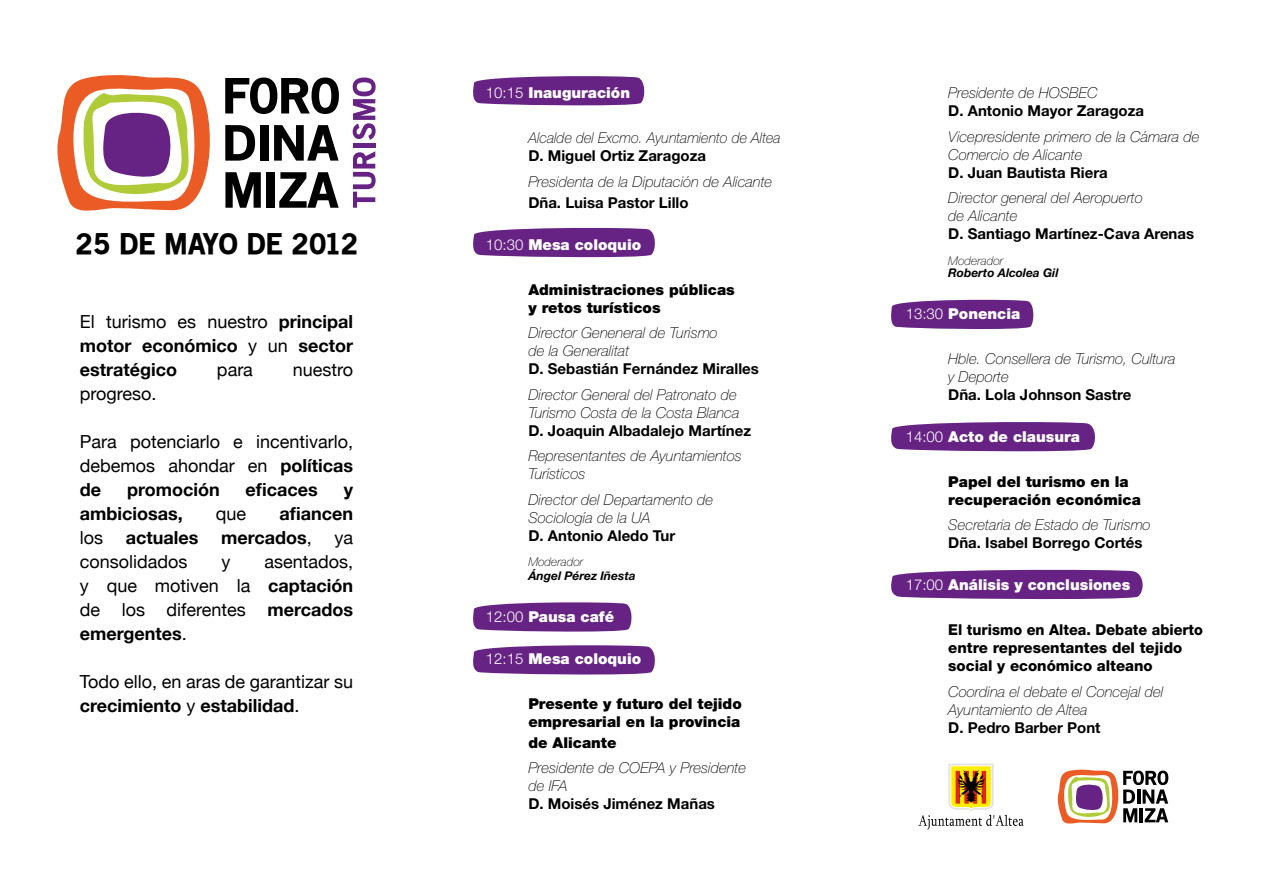
<style>
.page{position:relative;width:1263px;height:893px;background:#fff}
.page>*{position:absolute;margin:0;border:0;box-sizing:border-box;transform-origin:0 0}
.t1{font:900 28.5px "Old Sans";color:#000}
.t2{font:18px/24px "Helvetica Neue";color:#000;text-align:justify}
.t3{font:700 18px/24px "Helvetica Neue";color:#000;text-align:justify}
.t4{font:italic 100 15px/18px "Helvetica Neue LT Std";color:#000}
.t5{font:700 15px "Helvetica Neue LT Std";color:#000}
.t6{font:900 15px/18px "Helvetica Neue LT Std";color:#000}
.t7{font:900 15px "Helvetica Neue LT Std";color:#fff}
.t8{font:800 15px/18px "Helvetica Neue LT Std";color:#000;scale:.96 1}
.t9{font:italic 100 15px "Helvetica Neue LT Std";color:#000;scale:.96 1}
.t10{font:italic 700 12px "Helvetica Neue LT Std";color:#000}
.t11{font:italic 100 12px "Helvetica Neue LT Std";color:#000}
.s1{font-weight:400}
.s2{font-weight:700}
.s3{font-weight:300}
</style>
<div class="page">
<svg style="left:57px;top:75px;width:153px;height:136px"></svg>
<svg style="left:353px;top:151px;width:23px;height:57px"></svg>
<div style="left:353px;top:143px;width:22px;height:5px;background:#662383"></div>
<svg style="left:353px;top:78px;width:23px;height:62px"></svg>
<svg style="left:225px;top:78px;width:114px;height:36px"></svg>
<svg style="left:225px;top:125px;width:30px;height:36px"></svg>
<div style="left:260px;top:125px;width:8px;height:36px;background:#000"></div>
<svg style="left:274px;top:125px;width:65px;height:36px"></svg>
<svg style="left:225px;top:172px;width:36px;height:36px"></svg>
<div style="left:266px;top:172px;width:9px;height:36px;background:#000"></div>
<svg style="left:279px;top:172px;width:60px;height:36px"></svg>
<svg style="left:473px;top:76px;width:172px;height:30px;background:#75388f"></svg>
<svg style="left:473px;top:227px;width:182px;height:31px;background:#783e92"></svg>
<svg style="left:891px;top:299px;width:143px;height:30px;background:#75388f"></svg>
<svg style="left:891px;top:422px;width:204px;height:30px;background:#74378e"></svg>
<svg style="left:891px;top:569px;width:252px;height:31px;background:#793e92"></svg>
<svg style="left:473px;top:602px;width:159px;height:30px;background:#74388f"></svg>
<svg style="left:473px;top:645px;width:182px;height:30px;background:#74378e"></svg>
<svg style="left:1057px;top:769px;width:111px;height:55px"></svg>
<svg style="left:918px;top:764px;width:105px;height:66px"></svg>
<h1 class="t1" style="left:76px;top:225px;width:284px">25 DE MAYO DE 2012</h1>
<p class="t3" style="left:80px;top:309px;width:275px"><span class="s1">El turismo es nuestro</span> principal motor económico <span class="s1">y un</span> sector estratégico</p>
<p class="t2" style="left:217px;top:356px;width:37px">para</p>
<p class="t2" style="left:293px;top:356px;width:62px">nuestro</p>
<p class="t2" style="left:80px;top:380px;width:78px">progreso.</p>
<p class="t2" style="left:80px;top:428px;width:275px">Para potenciarlo e incentivarlo, debemos ahondar en <span class="s2">políticas de</span></p>
<p class="t3" style="left:127px;top:477px;width:94px">promoción</p>
<p class="t3" style="left:246px;top:477px;width:74px">eficaces</p>
<p class="t3" style="left:344px;top:477px;width:11px">y</p>
<p class="t3" style="left:80px;top:501px;width:104px">ambiciosas,</p>
<p class="t2" style="left:216px;top:500px;width:32px">que</p>
<p class="t3" style="left:279px;top:501px;width:75px">afiancen</p>
<p class="t2" style="left:80px;top:524px;width:25px">los</p>
<p class="t3" style="left:126px;top:525px;width:74px">actuales</p>
<p class="t3" style="left:221px;top:525px;width:92px">mercados<span class="s1">,</span></p>
<p class="t2" style="left:334px;top:524px;width:20px">ya</p>
<p class="t2" style="left:80px;top:548px;width:109px">consolidados</p>
<p class="t2" style="left:221px;top:548px;width:10px">y</p>
<p class="t2" style="left:80px;top:548px;width:275px;text-indent:184px">asentados, y que motiven la <span class="s2">captación </span>de los diferentes <span class="s2">mercados emergentes</span>.</p>
<p class="t2" style="left:80px;top:668px;width:275px">Todo ello, en aras de garantizar su <span class="s2">crecimiento</span> y <span class="s2">estabilidad</span>.</p>
<p class="t7" style="left:486px;top:84px;width:146px"><span class="s3">10:15</span> Inauguración</p>
<p class="t9" style="left:528px;top:129px;width:264px">Alcalde del Excmo. Ayuntamiento de Altea</p>
<p class="t5" style="left:528px;top:147px;width:179px">D. Miguel Ortiz Zaragoza</p>
<p class="t4" style="left:528px;top:172px;width:246px">Presidenta de la Diputación de Alicante</p>
<p class="t5" style="left:528px;top:193px;width:162px">Dña. Luisa Pastor Lillo</p>
<p class="t7" style="left:486px;top:235px;width:157px"><span class="s3">10:30</span> Mesa coloquio</p>
<p class="t6" style="left:528px;top:280px;width:208px">Administraciones públicas y retos turísticos</p>
<p class="t4" style="left:528px;top:324px;width:191px">Director Geneneral de Turismo de la Generalitat</p>
<p class="t5" style="left:528px;top:360px;width:232px">D. Sebastián Fernández Miralles</p>
<p class="t4" style="left:528px;top:385px;width:213px">Director General del Patronato de<br>Turismo Costa de la Costa Blanca</p>
<p class="t5" style="left:528px;top:421px;width:224px">D. Joaquin Albadalejo Martínez</p>
<p class="t4" style="left:528px;top:447px;width:215px">Representantes de Ayuntamientos<br>Turísticos</p>
<p class="t4" style="left:528px;top:490px;width:186px">Director del Departamento de<br>Sociología de la UA</p>
<p class="t5" style="left:528px;top:526px;width:148px">D. Antonio Aledo Tur</p>
<p class="t11" style="left:528px;top:555px;width:56px">Moderador</p>
<p class="t10" style="left:528px;top:568px;width:109px">Ángel Pérez Iñesta</p>
<p class="t7" style="left:486px;top:607px;width:130px"><span class="s3">12:00</span> Pausa café</p>
<p class="t7" style="left:486px;top:649px;width:157px"><span class="s3">12:15</span> Mesa coloquio</p>
<p class="t6" style="left:528px;top:694px;width:215px">Presente y futuro del tejido empresarial en la provincia</p>
<p class="t6" style="left:528px;top:733px;width:90px">de Alicante</p>
<p class="t4" style="left:528px;top:759px;width:219px">Presidente de COEPA y Presidente de IFA</p>
<p class="t5" style="left:528px;top:795px;width:188px">D. Moisés Jiménez Mañas</p>
<p class="t4" style="left:948px;top:84px;width:151px">Presidente de HOSBEC</p>
<p class="t5" style="left:948px;top:102px;width:197px">D. Antonio Mayor Zaragoza</p>
<p class="t4" style="left:948px;top:127px;width:253px">Vicepresidente primero de la Cámara de<br>Comercio de Alicante</p>
<p class="t5" style="left:948px;top:163px;width:161px">D. Juan Bautista Riera</p>
<p class="t4" style="left:948px;top:189px;width:196px">Director general del Aeropuerto de Alicante</p>
<p class="t5" style="left:948px;top:225px;width:247px">D. Santiago Martínez-Cava Arenas</p>
<p class="t11" style="left:948px;top:254px;width:56px">Moderador</p>
<p class="t10" style="left:948px;top:265px;width:112px">Roberto Alcolea Gil</p>
<p class="t7" style="left:906px;top:304px;width:116px"><span class="s3">13:30</span> Ponencia</p>
<p class="t4" style="left:948px;top:349px;width:229px">Hble. Consellera de Turismo, Cultura y Deporte</p>
<p class="t5" style="left:948px;top:385px;width:185px">Dña. Lola Johnson Sastre</p>
<p class="t7" style="left:906px;top:427px;width:176px"><span class="s3">14:00</span> Acto de clausura</p>
<p class="t6" style="left:948px;top:472px;width:194px">Papel del turismo en la recuperación económica</p>
<p class="t4" style="left:948px;top:516px;width:204px">Secretaria de Estado de Turismo</p>
<p class="t5" style="left:948px;top:534px;width:196px">Dña. Isabel Borrego Cortés</p>
<p class="t7" style="left:906px;top:576px;width:226px"><span class="s3">17:00</span> Análisis y conclusiones</p>
<p class="t8" style="left:948px;top:621px;width:267px">El turismo en Altea. Debate abierto entre representantes del tejido social y económico alteano</p>
<p class="t4" style="left:948px;top:682px;width:217px">Coordina el debate el Concejal del<br>Ayuntamiento de Altea</p>
<p class="t5" style="left:948px;top:718px;width:154px">D. Pedro Barber Pont</p>
</div>
